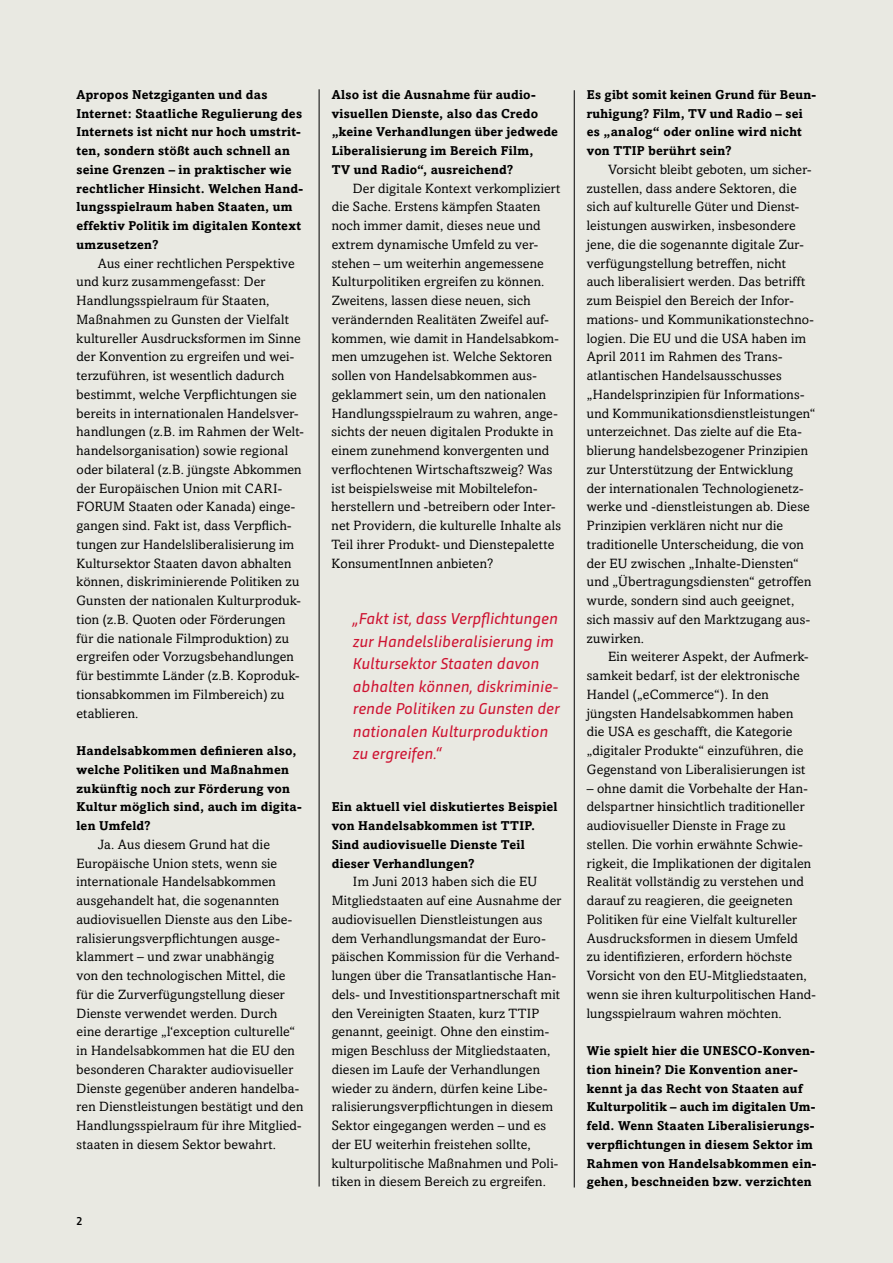
<style>
.page{position:relative;width:893px;height:1263px;background:#e9e9e2}
.page>*{position:absolute;margin:0;border:0;box-sizing:border-box;transform-origin:0 0}
.t1{font:italic 16.5px/22.5px "Trasandina";letter-spacing:.005em;color:#ce1432}
.t2{font:13.5px/18.8px "Amasis";letter-spacing:.015em;color:#000}
.t3{font:700 12.75px/18.8px "Amasis";letter-spacing:.02em;color:#000}
.t4{font:500 12px "Trasandina";color:#000}
</style>
<div class="page">
<hr style="left:319px;top:89px;width:1px;height:1097px;background:#000">
<hr style="left:574px;top:90px;width:1px;height:1097px;background:#000">
<p class="t3" style="left:77px;top:85px;width:228px">Apropos Netzgiganten und das Internet: Staatliche Regulierung des Internets ist nicht nur hoch umstrit&shy;ten, sondern stößt auch schnell an seine Grenzen – in praktischer wie rechtlicher Hinsicht. Welchen Hand&shy;lungsspielraum haben Staaten, um effektiv Politik im digitalen Kontext umzusetzen?</p>
<p class="t2" style="left:77px;top:254px;width:229px">Aus einer rechtlichen Perspektive und kurz zusammengefasst: Der Handlungsspielraum für Staaten, Maßnahmen zu Gunsten der Vielfalt kultureller Ausdrucksformen im Sinne der Konvention zu ergreifen und wei&shy;terzuführen, ist wesentlich dadurch bestimmt, welche Verpflichtungen sie bereits in internationalen Handelsver&shy;handlungen (z.B. im Rahmen der Welt&shy;handelsorganisation) sowie regional oder bilateral (z.B. jüngste Abkommen der Europäischen Union mit CARI-FORUM Staaten oder Kanada) einge&shy;gangen sind. Fakt ist, dass Verpflich&shy;tungen zur Handelsliberalisierung im Kultursektor Staaten davon abhalten können, diskriminierende Politiken zu Gunsten der nationalen Kulturproduk&shy;tion (z.B. Quoten oder Förderungen für die nationale Filmproduktion) zu ergreifen oder Vorzugsbehandlungen für bestimmte Länder (z.B. Koproduk&shy;tionsabkommen im Filmbereich) zu etablieren.</p>
<p class="t3" style="left:77px;top:741px;width:227px">Handelsabkommen definieren also, welche Politiken und Maßnahmen zukünftig noch zur Förderung von<br>Kultur möglich sind, auch im digita&shy;len Umfeld?</p>
<p class="t2" style="left:77px;top:835px;width:228px;text-indent:21px">Ja. Aus diesem Grund hat die Europäische Union stets, wenn sie internationale Handelsabkommen ausgehandelt hat, die sogenannten audiovisuellen Dienste aus den Libe&shy;ralisierungsverpflichtungen ausge&shy;klammert – und zwar unabhängig<br>von den technologischen Mittel, die für die Zurverfügungstellung dieser Dienste verwendet werden. Durch eine derartige „l‘exception culturelle“ in Handelsabkommen hat die EU den besonderen Charakter audiovisueller Dienste gegenüber anderen handelba&shy;ren Dienstleistungen bestätigt und den Handlungsspielraum für ihre Mitglied&shy;staaten in diesem Sektor bewahrt.</p>
<p class="t4" style="left:77px;top:1212px;width:7px">2</p>
<p class="t3" style="left:332px;top:85px;width:228px">Also ist die Ausnahme für audio&shy;visuellen Dienste, also das Credo „keine Verhandlungen über jedwede<br>Liberalisierung im Bereich Film,<br>TV und Radio“, ausreichend?</p>
<p class="t2" style="left:332px;top:179px;width:231px;text-indent:21px">Der digitale Kontext verkompliziert die Sache. Erstens kämpfen Staaten noch immer damit, dieses neue und extrem dynamische Umfeld zu ver&shy;stehen – um weiterhin angemessene Kulturpolitiken ergreifen zu können.<br>Zweitens, lassen diese neuen, sich verändernden Realitäten Zweifel auf&shy;kommen, wie damit in Handelsabkom&shy;men umzugehen ist. Welche Sektoren sollen von Handelsabkommen aus&shy;geklammert sein, um den nationalen Handlungsspielraum zu wahren, ange&shy;sichts der neuen digitalen Produkte in einem zunehmend konvergenten und verflochtenen Wirtschaftszweig? Was ist beispielsweise mit Mobiltelefon&shy;herstellern und -betreibern oder Inter&shy;net Providern, die kulturelle Inhalte als Teil ihrer Produkt- und Dienstepalette KonsumentInnen anbieten?</p>
<p class="t1" style="left:353px;top:606px;width:208px">„Fakt ist, dass Verpflichtungen zur Handelsliberalisierung im<br>Kultursektor Staaten davon abhalten können, diskriminie&shy;rende Politiken zu Gunsten der nationalen Kulturproduktion zu ergreifen.“</p>
<p class="t3" style="left:332px;top:797px;width:227px">Ein aktuell viel diskutiertes Beispiel von Handelsabkommen ist TTIP.<br>Sind audiovisuelle Dienste Teil dieser Verhandlungen?</p>
<p class="t2" style="left:332px;top:872px;width:231px">Im Juni 2013 haben sich die EU Mitgliedstaaten auf eine Ausnahme der audiovisuellen Dienstleistungen aus dem Verhandlungsmandat der Euro&shy;päischen Kommission für die Verhand&shy;lungen über die Transatlantische Han&shy;dels- und Investitionspartnerschaft mit den Vereinigten Staaten, kurz TTIP genannt, geeinigt. Ohne den einstim&shy;migen Beschluss der Mitgliedstaaten, diesen im Laufe der Verhandlungen wieder zu ändern, dürfen keine Libe&shy;ralisierungsverpflichtungen in diesem Sektor eingegangen werden – und es der EU weiterhin freistehen sollte, kulturpolitische Maßnahmen und Poli&shy;tiken in diesem Bereich zu ergreifen.</p>
<p class="t3" style="left:587px;top:85px;width:231px">Es gibt somit keinen Grund für Beun&shy;ruhigung? Film, TV und Radio – sei es „analog“ oder online wird nicht von TTIP berührt sein?</p>
<p class="t2" style="left:587px;top:160px;width:230px;text-indent:21px">Vorsicht bleibt geboten, um sicher&shy;zustellen, dass andere Sektoren, die sich auf kulturelle Güter und Dienst&shy;leistungen auswirken, insbesondere jene, die die sogenannte digitale Zur&shy;verfügungstellung betreffen, nicht auch liberalisiert werden. Das betrifft zum Beispiel den Bereich der Infor&shy;mations- und Kommunikationstechno&shy;logien. Die EU und die USA haben im April 2011 im Rahmen des Trans&shy;atlantischen Handelsausschusses „Handelsprinzipien für Informations&shy;und Kommunikationsdienstleistungen“ unterzeichnet. Das zielte auf die Eta&shy;blierung handelsbezogener Prinzipien zur Unterstützung der Entwicklung der internationalen Technologienetz&shy;werke und -dienstleistungen ab. Diese Prinzipien verklären nicht nur die traditionelle Unterscheidung, die von der EU zwischen „Inhalte-Diensten“ und „Übertragungsdiensten“ getroffen wurde, sondern sind auch geeignet, sich massiv auf den Marktzugang aus&shy;zuwirken.<br>Ein weiterer Aspekt, der Aufmerk&shy;samkeit bedarf, ist der elektronische Handel („eCommerce“). In den jüngsten Handelsabkommen haben<br>die USA es geschafft, die Kategorie „digitaler Produkte“ einzuführen, die Gegenstand von Liberalisierungen ist</p>
<p class="t2" style="left:587px;top:779px;width:231px">– ohne damit die Vorbehalte der Han&shy;delspartner hinsichtlich traditioneller audiovisueller Dienste in Frage zu stellen. Die vorhin erwähnte Schwie&shy;rigkeit, die Implikationen der digitalen Realität vollständig zu verstehen und darauf zu reagieren, die geeigneten Politiken für eine Vielfalt kultureller Ausdrucksformen in diesem Umfeld<br>zu identifizieren, erfordern höchste Vorsicht von den EU-Mitgliedstaaten, wenn sie ihren kulturpolitischen Hand&shy;lungsspielraum wahren möchten.</p>
<p class="t3" style="left:587px;top:1041px;width:231px">Wie spielt hier die UNESCO-Konven&shy;tion hinein? Die Konvention aner&shy;kennt ja das Recht von Staaten auf Kulturpolitik – auch im digitalen Um&shy;feld. Wenn Staaten Liberalisierungs&shy;verpflichtungen in diesem Sektor im Rahmen von Handelsabkommen ein&shy;gehen, beschneiden bzw. verzichten</p>
</div>
